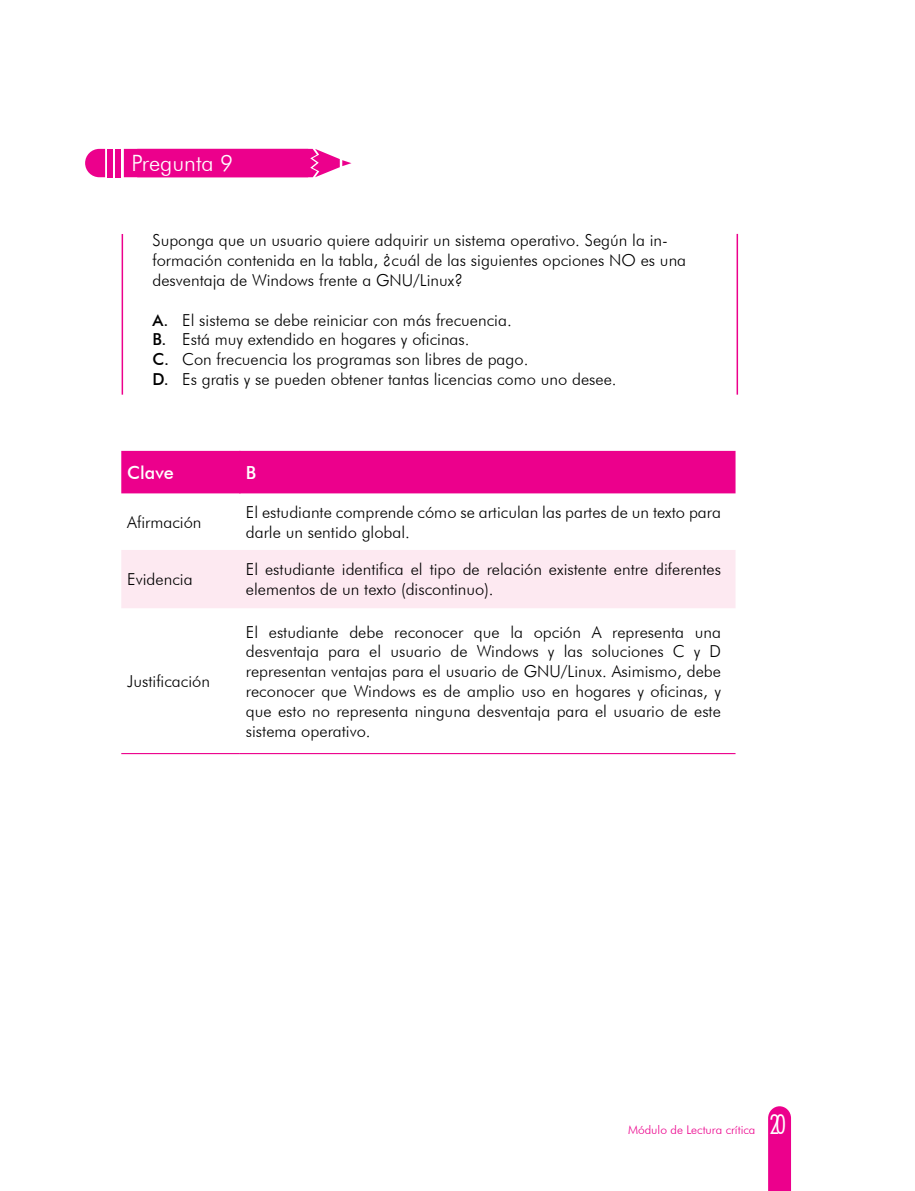
<style>
.page{position:relative;width:915px;height:1191px;background:#fff}
.page>*{position:absolute;margin:0;border:0;box-sizing:border-box;transform-origin:0 0}
.t1{font:300 condensed 27px "Futura BT";color:#fff}
.t2{font:300 22.5px "Futura BT";color:#fff}
.t3{font:500 18px "Futura BT";color:#fff}
.t4{font:300 16.5px/19.8px "Futura BT";color:#000}
.t5{font:300 12px "Futura BT";color:#ec008c}
.s1{font-weight:500}
</style>
<div class="page">
<svg style="left:768px;top:1106px;width:22px;height:85px;background:#ec0990"></svg>
<div style="left:115px;top:149px;width:6px;height:28px;background:#ec008c"></div>
<div style="left:107px;top:149px;width:6px;height:28px;background:#ec008c"></div>
<svg style="left:85px;top:149px;width:20px;height:28px"></svg>
<svg style="left:124px;top:149px;width:227px;height:28px;background:#ed1796"></svg>
<hr style="left:121px;top:234px;width:2px;height:161px;background:#ec008c">
<hr style="left:736px;top:234px;width:1px;height:161px;background:#ec008c">
<div style="left:121px;top:451px;width:614px;height:42px;background:#ec008c"></div>
<div style="left:121px;top:550px;width:614px;height:58px;background:#fde9f1"></div>
<hr style="left:239px;top:451px;width:1px;height:42px;background:#ec008c">
<hr style="left:121px;top:753px;width:119px;height:1px;background:#ec008c">
<hr style="left:240px;top:753px;width:495px;height:1px;background:#ec008c">
<h2 class="t2" style="left:131px;top:149px;width:103px">Pregunta 9</h2>
<p class="t4" style="left:152px;top:230px;width:535px">Suponga que un usuario quiere adquirir un sistema operativo. Según la in&shy;formación contenida en la tabla, ¿cuál de las siguientes opciones NO es una desventaja de Windows frente a GNU/Linux?</p>
<p class="t4" style="left:152px;top:310px;width:465px"><span class="s1">A.</span> El sistema se debe reiniciar con más frecuencia.<br><span class="s1">B.</span> Está muy extendido en hogares y oficinas.<br><span class="s1">C.</span> Con frecuencia los programas son libres de pago.<br><span class="s1">D.</span> Es gratis y se pueden obtener tantas licencias como uno desee.</p>
<p class="t3" style="left:127px;top:461px;width:48px">Clave</p>
<p class="t3" style="left:246px;top:461px;width:12px">B</p>
<p class="t4" style="left:127px;top:512px;width:76px">Afirmación</p>
<p class="t4" style="left:246px;top:502px;width:476px">El estudiante comprende cómo se articulan las partes de un texto para darle un sentido global.</p>
<p class="t4" style="left:127px;top:569px;width:67px">Evidencia</p>
<p class="t4" style="left:246px;top:559px;width:476px">El estudiante identifica el tipo de relación existente entre diferentes elementos de un texto (discontinuo).</p>
<p class="t4" style="left:127px;top:671px;width:84px">Justificación</p>
<p class="t4" style="left:246px;top:622px;width:476px;text-align:justify">El estudiante debe reconocer que la opción A representa una desventaja para el usuario de Windows y las soluciones C y D representan ventajas para el usuario de GNU/Linux. Asimismo, debe reconocer que Windows es de amplio uso en hogares y oficinas, y que esto no representa ninguna desventaja para el usuario de este sistema operativo.</p>
<p class="t5" style="left:627px;top:1122px;width:129px">Módulo de Lectura crítica</p>
<h1 class="t1" style="left:769px;top:1108px;width:18px">20</h1>
</div>
